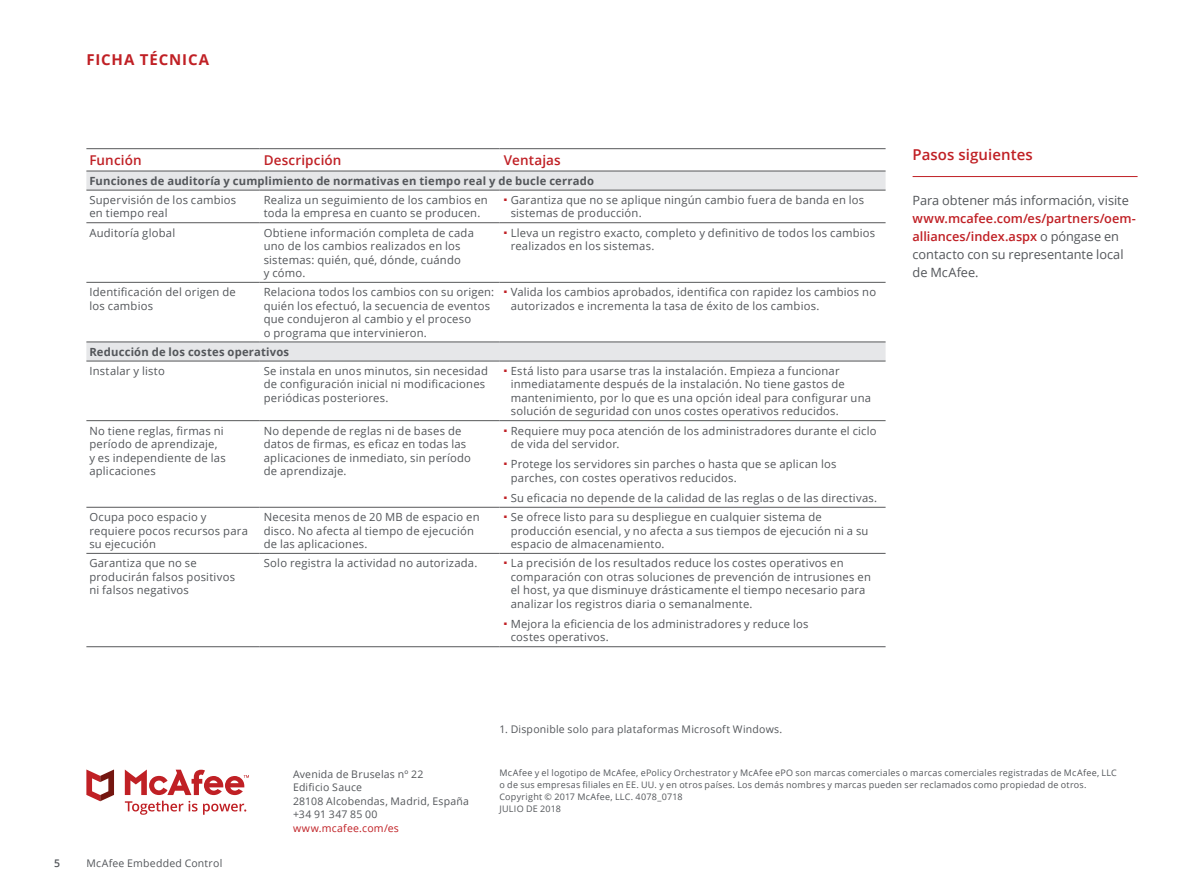
<style>
.page{position:relative;width:1188px;height:891px;background:#fff}
.page>*{position:absolute;margin:0;border:0;box-sizing:border-box;transform-origin:0 0}
.t1{font:600 15px "Open Sans";letter-spacing:.005em;color:#c02025}
.t2{font:700 15px "Open Sans";letter-spacing:.06em;color:#c02025}
.t3{font:600 13.5px "Open Sans";letter-spacing:.01em;color:#c02025}
.t4{font:600 12.75px/18px "Open Sans";color:#c02025}
.t5{font:12.75px "Open Sans";color:#53565a}
.t6{font:11.25px/13.5px "Open Sans";letter-spacing:.02em;color:#53565a}
.t7{font:700 11.25px "Open Sans";letter-spacing:.015em;color:#53565a}
.t8{font:10.5px/13.5px "Open Sans";letter-spacing:.02em;color:#53565a}
.t9{font:10.5px "Open Sans";letter-spacing:.025em;color:#c02025}
.t10{font:600 10.5px "Open Sans";color:#53565a}
.t11{font:9px/12px "Open Sans";letter-spacing:.025em;color:#53565a}
.s1{font-weight:400;color:#53565a}
</style>
<div class="page">
<svg style="left:125px;top:770px;width:124px;height:25px"></svg>
<svg style="left:86px;top:770px;width:28px;height:31px"></svg>
<svg style="left:125px;top:801px;width:121px;height:14px"></svg>
<svg style="left:86px;top:172px;width:800px;height:189px"></svg>
<hr style="left:86px;top:222px;width:173px;height:1px;background:#57585a">
<hr style="left:259px;top:222px;width:241px;height:1px;background:#57585a">
<hr style="left:500px;top:222px;width:386px;height:1px;background:#57585a">
<hr style="left:86px;top:282px;width:173px;height:1px;background:#57585a">
<hr style="left:259px;top:282px;width:241px;height:1px;background:#57585a">
<hr style="left:500px;top:282px;width:386px;height:1px;background:#57585a">
<hr style="left:86px;top:420px;width:173px;height:1px;background:#57585a">
<hr style="left:259px;top:420px;width:241px;height:1px;background:#57585a">
<hr style="left:500px;top:420px;width:386px;height:1px;background:#57585a">
<hr style="left:86px;top:507px;width:173px;height:1px;background:#57585a">
<hr style="left:259px;top:507px;width:241px;height:1px;background:#57585a">
<hr style="left:500px;top:507px;width:386px;height:1px;background:#57585a">
<hr style="left:86px;top:553px;width:173px;height:1px;background:#57585a">
<hr style="left:259px;top:553px;width:241px;height:1px;background:#57585a">
<hr style="left:500px;top:553px;width:386px;height:1px;background:#57585a">
<hr style="left:86px;top:646px;width:173px;height:1px;background:#57585a">
<hr style="left:259px;top:646px;width:241px;height:1px;background:#57585a">
<hr style="left:500px;top:646px;width:386px;height:1px;background:#57585a">
<hr style="left:259px;top:148px;width:241px;height:1px;background:#57585a">
<hr style="left:500px;top:148px;width:386px;height:1px;background:#57585a">
<hr style="left:86px;top:171px;width:173px;height:1px;background:#57585a">
<hr style="left:259px;top:171px;width:241px;height:1px;background:#57585a">
<hr style="left:500px;top:171px;width:386px;height:1px;background:#57585a">
<hr style="left:86px;top:190px;width:173px;height:1px;background:#57585a">
<hr style="left:259px;top:190px;width:241px;height:1px;background:#57585a">
<hr style="left:500px;top:190px;width:386px;height:1px;background:#57585a">
<hr style="left:86px;top:342px;width:173px;height:1px;background:#57585a">
<hr style="left:259px;top:342px;width:241px;height:1px;background:#57585a">
<hr style="left:500px;top:342px;width:386px;height:1px;background:#57585a">
<hr style="left:86px;top:361px;width:173px;height:1px;background:#57585a">
<hr style="left:259px;top:361px;width:241px;height:1px;background:#57585a">
<hr style="left:500px;top:361px;width:386px;height:1px;background:#57585a">
<hr style="left:86px;top:148px;width:173px;height:1px;background:#57585a">
<hr style="left:913px;top:176px;width:225px;height:1px;background:#c02025">
<h1 class="t2" style="left:86px;top:49px;width:124px">FICHA TÉCNICA</h1>
<p class="t3" style="left:89px;top:151px;width:54px">Función</p>
<p class="t3" style="left:264px;top:151px;width:79px">Descripción</p>
<p class="t3" style="left:504px;top:151px;width:58px">Ventajas</p>
<p class="t7" style="left:89px;top:173px;width:506px">Funciones de auditoría y cumplimiento de normativas en tiempo real y de bucle cerrado</p>
<p class="t6" style="left:89px;top:193px;width:148px">Supervisión de los cambios en tiempo real</p>
<p class="t6" style="left:264px;top:193px;width:225px">Realiza un seguimiento de los cambios en toda la empresa en cuanto se producen.</p>
<p class="t6" style="left:511px;top:193px;width:355px;text-indent:-7px"><sup>■</sup> Garantiza que no se aplique ningún cambio fuera de banda en los sistemas de producción.</p>
<p class="t6" style="left:89px;top:225px;width:87px">Auditoría global</p>
<p class="t6" style="left:264px;top:225px;width:212px">Obtiene información completa de cada uno de los cambios realizados en los sistemas: quién, qué, dónde, cuándo<br>y cómo.</p>
<p class="t6" style="left:511px;top:225px;width:366px;text-indent:-7px"><sup>■</sup> Lleva un registro exacto, completo y definitivo de todos los cambios realizados en los sistemas.</p>
<p class="t6" style="left:89px;top:285px;width:148px">Identificación del origen de los cambios</p>
<p class="t6" style="left:264px;top:285px;width:232px">Relaciona todos los cambios con su origen: quién los efectuó, la secuencia de eventos que condujeron al cambio y el proceso<br>o programa que intervinieron.</p>
<p class="t6" style="left:511px;top:285px;width:367px;text-indent:-7px"><sup>■</sup> Valida los cambios aprobados, identifica con rapidez los cambios no autorizados e incrementa la tasa de éxito de los cambios.</p>
<p class="t7" style="left:89px;top:344px;width:201px">Reducción de los costes operativos</p>
<p class="t6" style="left:89px;top:364px;width:77px">Instalar y listo</p>
<p class="t6" style="left:264px;top:364px;width:226px">Se instala en unos minutos, sin necesidad de configuración inicial ni modificaciones periódicas posteriores.</p>
<p class="t6" style="left:511px;top:364px;width:362px;text-indent:-7px"><sup>■</sup> Está listo para usarse tras la instalación. Empieza a funcionar inmediatamente después de la instalación. No tiene gastos de mantenimiento, por lo que es una opción ideal para configurar una solución de seguridad con unos costes operativos reducidos.</p>
<p class="t6" style="left:89px;top:423px;width:138px">No tiene reglas, firmas ni período de aprendizaje, y es independiente de las aplicaciones</p>
<p class="t6" style="left:264px;top:423px;width:209px">No depende de reglas ni de bases de datos de firmas, es eficaz en todas las aplicaciones de inmediato, sin período de aprendizaje.</p>
<p class="t6" style="left:511px;top:423px;width:367px;text-indent:-7px"><sup>■</sup> Requiere muy poca atención de los administradores durante el ciclo de vida del servidor.</p>
<p class="t6" style="left:511px;top:457px;width:327px;text-indent:-7px"><sup>■</sup> Protege los servidores sin parches o hasta que se aplican los parches, con costes operativos reducidos.</p>
<p class="t6" style="left:504px;top:491px;width:375px"><sup>■</sup> Su eficacia no depende de la calidad de las reglas o de las directivas.</p>
<p class="t6" style="left:89px;top:510px;width:160px">Ocupa poco espacio y requiere pocos recursos para su ejecución</p>
<p class="t6" style="left:264px;top:510px;width:217px">Necesita menos de 20 MB de espacio en disco. No afecta al tiempo de ejecución de las aplicaciones.</p>
<p class="t6" style="left:511px;top:510px;width:359px;text-indent:-7px"><sup>■</sup> Se ofrece listo para su despliegue en cualquier sistema de producción esencial, y no afecta a sus tiempos de ejecución ni a su espacio de almacenamiento.</p>
<p class="t6" style="left:89px;top:556px;width:147px">Garantiza que no se producirán falsos positivos ni falsos negativos</p>
<p class="t6" style="left:264px;top:556px;width:215px">Solo registra la actividad no autorizada.</p>
<p class="t6" style="left:511px;top:556px;width:362px;text-indent:-7px"><sup>■</sup> La precisión de los resultados reduce los costes operativos en comparación con otras soluciones de prevención de intrusiones en el host, ya que disminuye drásticamente el tiempo necesario para analizar los registros diaria o semanalmente.</p>
<p class="t6" style="left:511px;top:617px;width:299px;text-indent:-7px"><sup>■</sup> Mejora la eficiencia de los administradores y reduce los costes operativos.</p>
<p class="t8" style="left:500px;top:722px;width:284px">1. Disponible solo para plataformas Microsoft Windows.</p>
<h1 class="t1" style="left:913px;top:144px;width:122px">Pasos siguientes</h1>
<p class="t5" style="left:913px;top:192px;width:218px">Para obtener más información, visite</p>
<p class="t4" style="left:913px;top:209px;width:225px">www.mcafee.com/es/partners/oem&shy;alliances/index.aspx <span class="s1">o póngase en contacto con su representante local de McAfee.</span></p>
<p class="t10" style="left:54px;top:856px;width:7px">5</p>
<p class="t8" style="left:86px;top:856px;width:137px">McAfee Embedded Control</p>
<p class="t8" style="left:293px;top:767px;width:178px">Avenida de Bruselas nº 22<br>Edificio Sauce<br>28108 Alcobendas, Madrid, España +34 91 347 85 00</p>
<p class="t9" style="left:293px;top:821px;width:107px">www.mcafee.com/es</p>
<p class="t11" style="left:500px;top:767px;width:619px">McAfee y el logotipo de McAfee, ePolicy Orchestrator y McAfee ePO son marcas comerciales o marcas comerciales registradas de McAfee, LLC o de sus empresas filiales en EE. UU. y en otros países. Los demás nombres y marcas pueden ser reclamados como propiedad de otros.<br>Copyright © 2017 McAfee, LLC. 4078_0718<br>JULIO DE 2018</p>
</div>
